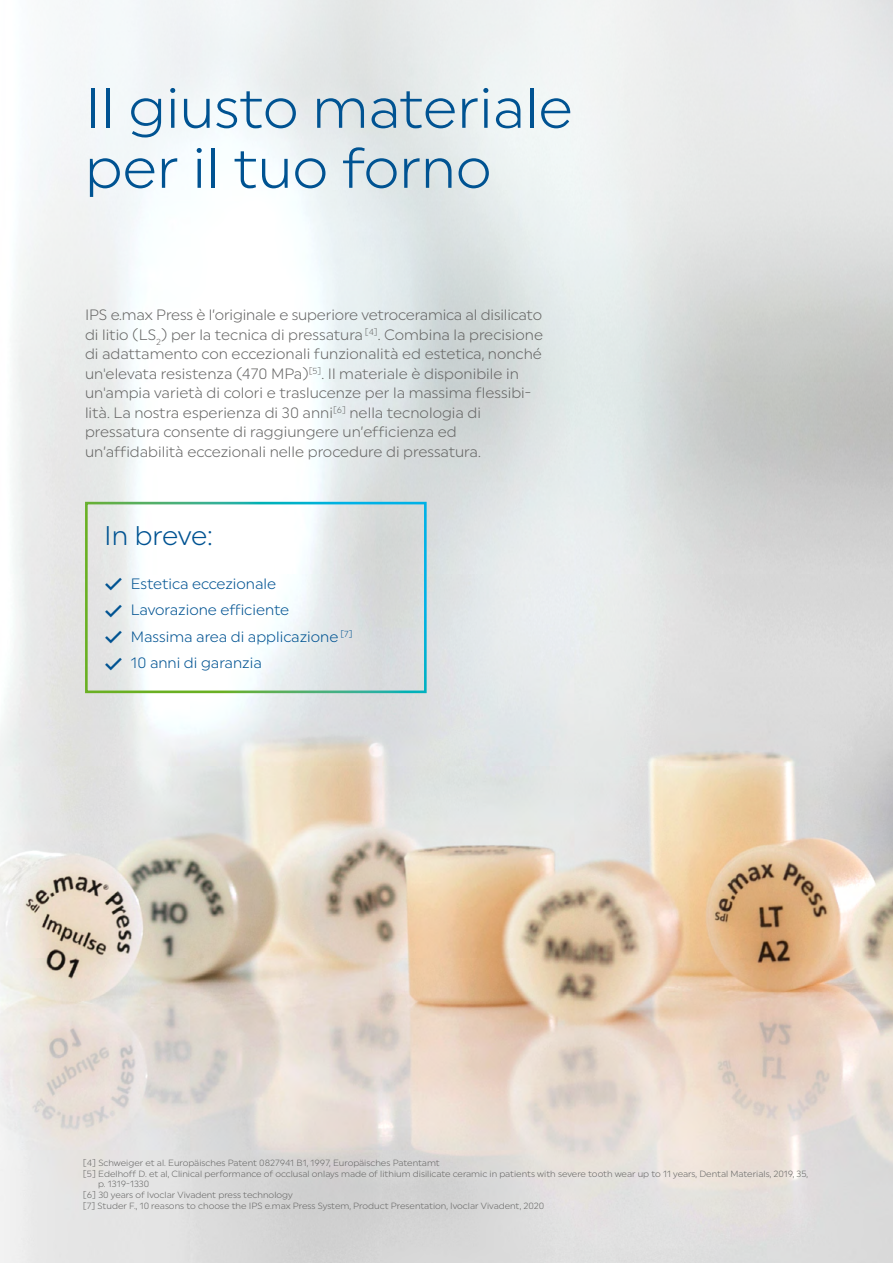
<style>
.page{position:relative;width:893px;height:1263px;background:#fff}
.page>*{position:absolute;margin:0;border:0;box-sizing:border-box;transform-origin:0 0}
.HL_1_24pt{font:57px "Uniform Pro Lgt";color:#005392}
.t1{font:27px "Uniform Pro Lgt";letter-spacing:-.02em;color:#005392}
.HL_1_24pt-2{font:15px/19.5px "Uniform Pro Lgt";color:#676766}
.t2{font:15px "Uniform Pro Lgt";color:#005392}
.HL_1_24pt-3{font:9px/10.5px "Uniform Pro Lgt";color:#676766}
.s1{font-family:"Uniform Pro";font-weight:500;font-size:25.5px}
</style>
<div class="page">
<img style="left:0;top:0;width:893px;height:1263px">
<div style="left:85px;top:502px;width:342px;height:191px;border:3px solid #fff"></div>
<p class="HL_1_24pt" style="left:85px;top:75px;width:489px">Il giusto materiale</p>
<p class="HL_1_24pt" style="left:85px;top:135px;width:408px">per il tuo forno</p>
<p class="HL_1_24pt-2" style="left:85px;top:305px;width:460px">IPS e.max Press è l’originale e superiore vetroceramica al disilicato di litio (LS<sub>2</sub>) per la tecnica di pressatura <sup>[4]</sup>. Combina la precisione di adattamento con eccezionali funzionalità ed estetica, nonché un'elevata resistenza (470 MPa)<sup>[5]</sup>. Il materiale è disponibile in un'ampia varietà di colori e traslucenze per la massima flessibi&shy;lità. La nostra esperienza di 30 anni<sup>[6]</sup> nella tecnologia di pressatura consente di raggiungere un’efficienza ed un’affidabilità eccezionali nelle procedure di pressatura.</p>
<p class="t1" style="left:104px;top:519px;width:110px">In breve:</p>
<p class="t2" style="left:104px;top:575px;width:174px"><span class="s1">✓</span> Estetica eccezionale</p>
<p class="t2" style="left:104px;top:601px;width:187px"><span class="s1">✓</span> Lavorazione efficiente</p>
<p class="t2" style="left:104px;top:628px;width:250px"><span class="s1">✓</span> Massima area di applicazione <sup>[7]</sup></p>
<p class="t2" style="left:104px;top:654px;width:159px"><span class="s1">✓</span> 10 anni di garanzia</p>
<p class="HL_1_24pt-3" style="left:83px;top:1158px;width:358px">[4] Schweiger et al. Europäisches Patent 0827941 B1, 1997, Europäisches Patentamt</p>
<p class="HL_1_24pt-3" style="left:98px;top:1168px;width:711px;text-indent:-15px">[5] Edelhoff D. et al, Clinical performance of occlusal onlays made of lithium disilicate ceramic in patients with severe tooth wear up to 11 years, Dental Materials, 2019, 35, p. 1319-1330</p>
<p class="HL_1_24pt-3" style="left:83px;top:1189px;width:212px">[6] 30 years of Ivoclar Vivadent press technology</p>
<p class="HL_1_24pt-3" style="left:83px;top:1200px;width:463px">[7] Studer F., 10 reasons to choose the IPS e.max Press System, Product Presentation, Ivoclar Vivadent, 2020</p>
</div>
